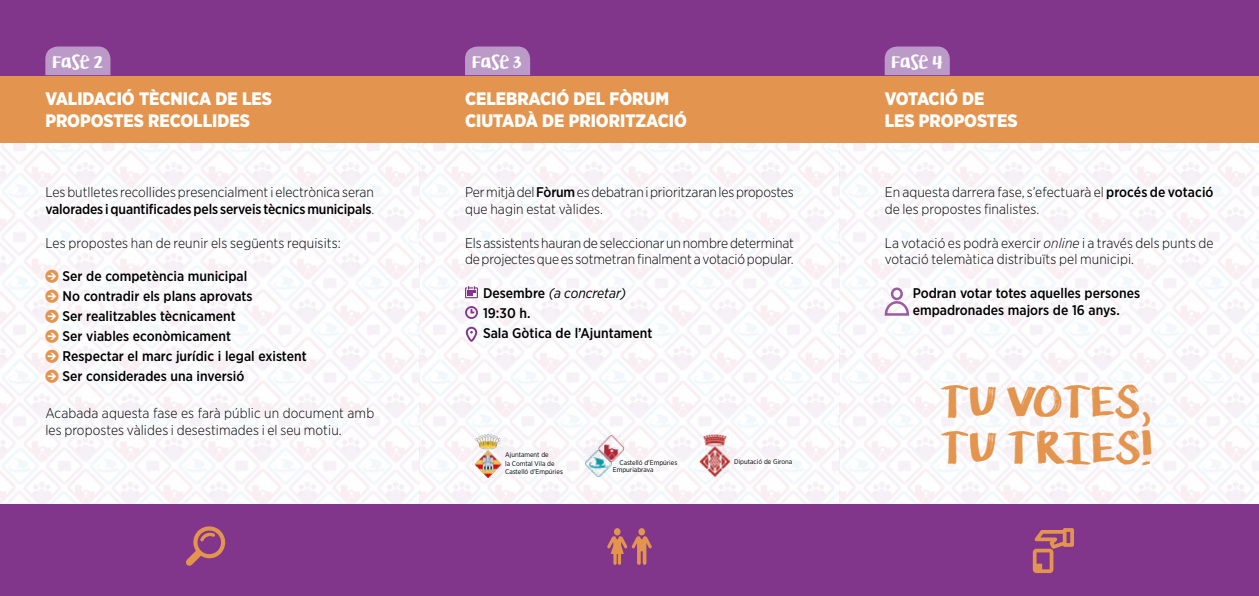
<style>
.page{position:relative;width:1259px;height:596px;background:#fff}
.page>*{position:absolute;margin:0;border:0;box-sizing:border-box;transform-origin:0 0}
.t1{font:38.8px/46.5px "KG Lifeis Messy";color:#e3954f}
.t2{font:900 18px/21.6px "Gotham Narrow";color:#fff}
.t3{font:16px "KG Lifeis Messy";color:#fff}
.t4{font:300 14px/16.8px "Gotham Narrow";color:#000}
.t5{font:500 14px/20px "Gotham Narrow";color:#000}
.t6{font:6.8px/8.2px "Gotham Narrow";color:#000}
.s1{font-weight:500}
.s2{font-family:"Arrowstfb";font-weight:400;color:#e3954f}
.s3{font-weight:400;font-style:italic}
.s4{font-style:italic}
</style>
<div class="page">
<img style="left:0;top:143px;width:1259px;height:360px">
<div style="left:0;top:75px;width:420px;height:68px;background:#e3954f"></div>
<div style="left:420px;top:75px;width:419px;height:68px;background:#e3954f"></div>
<div style="left:839px;top:75px;width:420px;height:68px;background:#e3954f"></div>
<div style="left:0;top:0;width:420px;height:75px;background:#82368b"></div>
<div style="left:420px;top:0;width:419px;height:75px;background:#82368b"></div>
<div style="left:839px;top:0;width:420px;height:75px;background:#82368b"></div>
<div style="left:839px;top:503px;width:420px;height:92px;background:#82368b"></div>
<div style="left:420px;top:503px;width:419px;height:92px;background:#82368b"></div>
<div style="left:0;top:503px;width:420px;height:92px;background:#82368b"></div>
<svg style="left:1032px;top:528px;width:42px;height:44px"></svg>
<svg style="left:607px;top:528px;width:45px;height:36px"></svg>
<svg style="left:186px;top:526px;width:40px;height:40px"></svg>
<svg style="left:45px;top:46px;width:65px;height:29px;background:#b894c3"></svg>
<div style="left:465px;top:46px;width:65px;height:29px;background:#bc9ac7"></div>
<svg style="left:884px;top:46px;width:65px;height:29px;background:#b894c3"></svg>
<img style="left:472px;top:434px;width:31px;height:42px">
<img style="left:584px;top:449px;width:28px;height:28px">
<img style="left:598px;top:434px;width:27px;height:28px">
<img style="left:698px;top:434px;width:36px;height:43px">
<div style="left:891px;top:287px;width:12px;height:13px;border:2px solid #995ca1;border-radius:50%"></div>
<svg style="left:883px;top:299px;width:27px;height:18px"></svg>
<svg style="left:465px;top:286px;width:13px;height:12px"></svg>
<svg style="left:465px;top:306px;width:13px;height:13px"></svg>
<svg style="left:466px;top:326px;width:11px;height:15px"></svg>
<p class="t3" style="left:53px;top:50px;width:52px">FASE 2</p>
<p class="t3" style="left:472px;top:50px;width:51px">FASE 3</p>
<p class="t3" style="left:891px;top:49px;width:53px">FASE 4</p>
<p class="t2" style="left:45px;top:88px;width:228px">VALIDACIÓ TÈCNICA DE LES<br>PROPOSTES RECOLLIDES</p>
<p class="t2" style="left:465px;top:88px;width:223px">CELEBRACIÓ DEL FÒRUM<br>CIUTADÀ DE PRIORITZACIÓ</p>
<p class="t2" style="left:884px;top:88px;width:134px">VOTACIÓ DE<br>LES PROPOSTES</p>
<p class="t4" style="left:45px;top:183px;width:331px">Les butlletes recollides presencialment i electrònica seran <span class="s1">valorades i quantificades pels serveis tècnics municipals</span>.</p>
<p class="t4" style="left:45px;top:234px;width:297px">Les propostes han de reunir els següents requisits:</p>
<p class="t5" style="left:45px;top:266px;width:263px"><span class="s2">J</span> Ser de competència municipal<br><span class="s2">J</span> No contradir els plans aprovats<br><span class="s2">J</span> Ser realitzables tècnicament<br><span class="s2">J</span> Ser viables econòmicament<br><span class="s2">J</span> Respectar el marc jurídic i legal existent <span class="s2">J</span> Ser considerades una inversió</p>
<p class="t4" style="left:45px;top:404px;width:330px">Acabada aquesta fase es farà públic un document amb les propostes vàlides i desestimades i el seu motiu.</p>
<p class="t4" style="left:465px;top:183px;width:330px">Per mitjà del <span class="s1">Fòrum</span> es debatran i prioritzaran les propostes que hagin estat vàlides.</p>
<p class="t4" style="left:465px;top:234px;width:330px">Els assistents hauran de seleccionar un nombre determinat de projectes que es sotmetran finalment a votació popular.</p>
<p class="t5" style="left:483px;top:283px;width:171px">Desembre <span class="s3">(a concretar)<br></span>19:30 h.<br>Sala Gòtica de l’Ajuntament</p>
<p class="t6" style="left:505px;top:450px;width:59px">Ajuntament de<br>la Comtal Vila de<br>Castelló d’Empúries</p>
<p class="t6" style="left:613px;top:458px;width:66px;line-height:7.9px;text-indent:7px">Castelló d’Empúries<br>Empuriabrava</p>
<p class="t6" style="left:734px;top:457px;width:60px">Diputació de Girona</p>
<p class="t4" style="left:884px;top:183px;width:330px">En aquesta darrera fase, s’efectuarà el <span class="s1">procés de votació </span>de les propostes finalistes.</p>
<p class="t4" style="left:884px;top:234px;width:330px">La votació es podrà exercir <span class="s4">online</span> i a través dels punts de votació telemàtica distribuïts pel municipi.</p>
<p class="t5" style="left:912px;top:284px;width:229px;line-height:16.8px">Podran votar totes aquelles persones empadronades majors de 16 anys.</p>
<h1 class="t1" style="left:940px;top:378px;width:215px">TU VOTES,<br>TU TRIES!</h1>
</div>
